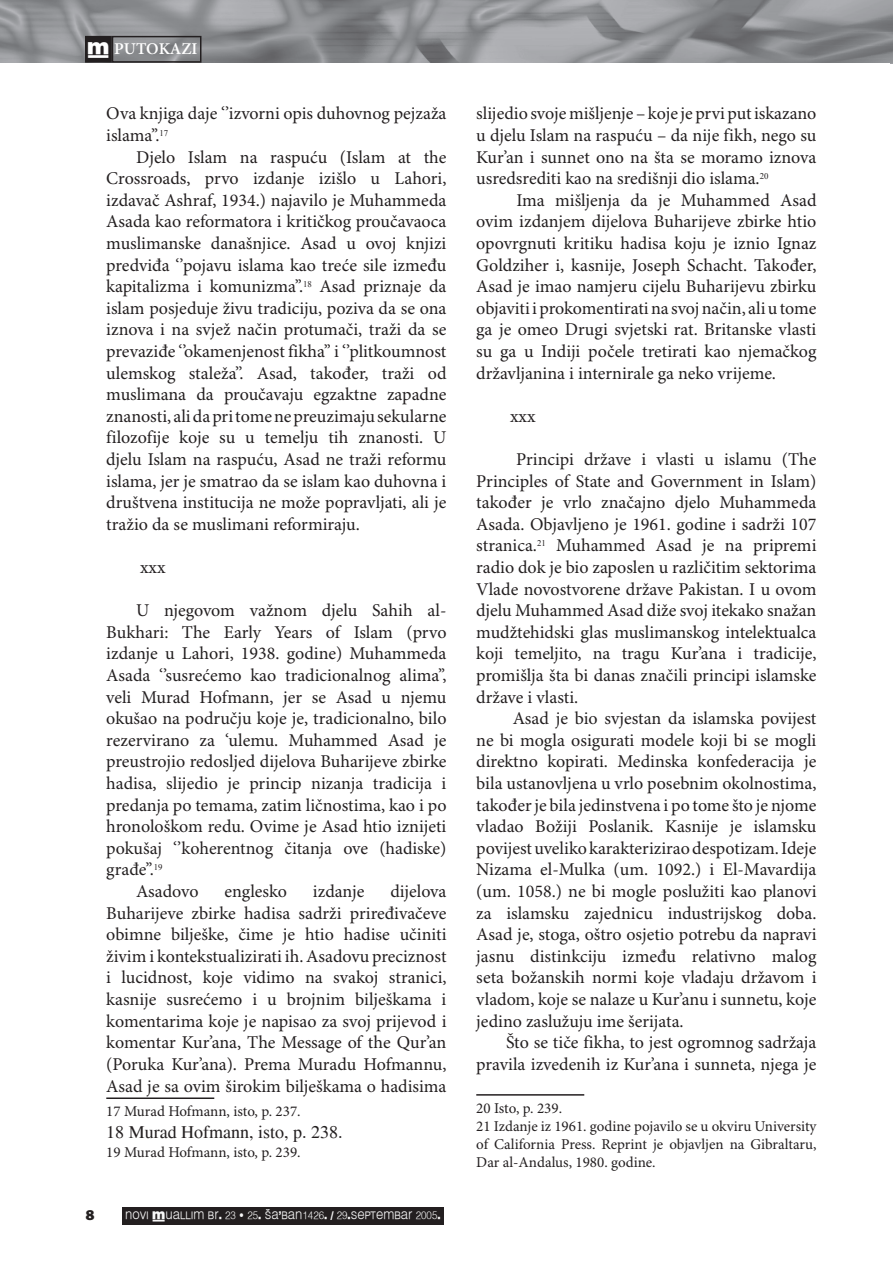
<style>
.page{position:relative;width:893px;height:1263px;background:#fff}
.page>*{position:absolute;margin:0;border:0;box-sizing:border-box;transform-origin:0 0}
.t1{font:18px/21.6px "Minion Pro";color:#231f20;text-align:justify}
.t2{font:18px "Times";color:#231f20}
.t3{font:600 16.5px "Minion Pro";color:#fff}
.t4{font:15px/18.1px "Minion Pro";color:#231f20}
.t5{font:10.8px "Muallim";color:#f9f9f9;scale:.91 1}
.s1{font-family:"Muallim";font-weight:400}
</style>
<div class="page">
<img style="left:0;top:0;width:893px;height:62px">
<div style="left:86px;top:37px;width:25px;height:25px;background:#231f20"></div>
<div style="left:85px;top:36px;width:27px;height:27px;border:2px solid #231f20"></div>
<div style="left:112px;top:36px;width:89px;height:27px;border:2px solid #231f20"></div>
<div style="left:122px;top:1206px;width:322px;height:18px;background:#231f20"></div>
<hr style="left:106px;top:1097px;width:108px;height:2px;background:#231f20">
<hr style="left:476px;top:1094px;width:108px;height:1px;background:#231f20">
<p class="t3" style="left:87px;top:39px;width:112px"><span class="s1">†</span> PUTOKAZI</p>
<p class="t1" style="left:106px;top:104px;width:342px">Ova knjiga daje ‘’izvorni opis duhovnog pejzaža islama’’.<sup>17</sup></p>
<p class="t1" style="left:106px;top:147px;width:342px;text-indent:30px">Djelo Islam na raspuću (Islam at the Crossroads, prvo izdanje izišlo u Lahori, izdavač Ashraf, 1934.) najavilo je Muhammeda Asada kao reformatora i kritičkog proučavaoca muslimanske današnjice. Asad u ovoj knjizi predviđa ‘’pojavu islama kao treće sile između kapitalizma i komunizma’’.<sup>18</sup> Asad priznaje da islam posjeduje živu tradiciju, poziva da se ona iznova i na svjež način protumači, traži da se prevaziđe ‘’okamenjenost fikha’’ i ‘’plitkoumnost ulemskog staleža’’. Asad, također, traži od muslimana da proučavaju egzaktne zapadne znanosti, ali da pri tome ne preuzimaju sekularne filozofije koje su u temelju tih znanosti. U djelu Islam na raspuću, Asad ne traži reformu islama, jer je smatrao da se islam kao duhovna i društvena institucija ne može popravljati, ali je tražio da se muslimani reformiraju.</p>
<p class="t1" style="left:140px;top:557px;width:27px">xxx</p>
<p class="t1" style="left:136px;top:600px;width:312px">U njegovom važnom djelu Sahih al-</p>
<p class="t1" style="left:106px;top:622px;width:342px">Bukhari: The Early Years of Islam (prvo</p>
<p class="t1" style="left:106px;top:644px;width:342px">izdanje u Lahori, 1938. godine) Muhammeda</p>
<p class="t1" style="left:106px;top:665px;width:342px">Asada ‘’susrećemo kao tradicionalnog alima’’,</p>
<p class="t1" style="left:106px;top:687px;width:342px">veli Murad Hofmann, jer se Asad u njemu</p>
<p class="t1" style="left:106px;top:708px;width:342px">okušao na području koje je, tradicionalno, bilo</p>
<p class="t1" style="left:106px;top:730px;width:342px">rezervirano za ‘ulemu. Muhammed Asad je</p>
<p class="t1" style="left:106px;top:752px;width:342px">preustrojio redosljed dijelova Buharijeve zbirke</p>
<p class="t1" style="left:106px;top:773px;width:342px">hadisa, slijedio je princip nizanja tradicija i</p>
<p class="t1" style="left:106px;top:795px;width:342px">predanja po temama, zatim ličnostima, kao i po</p>
<p class="t1" style="left:106px;top:816px;width:342px">hronološkom redu. Ovime je Asad htio iznijeti</p>
<p class="t1" style="left:106px;top:838px;width:342px">pokušaj ‘’koherentnog čitanja ove (hadiske)</p>
<p class="t1" style="left:106px;top:860px;width:53px">građe’’.<sup>19</sup></p>
<p class="t1" style="left:136px;top:881px;width:64px">Asadovo</p>
<p class="t1" style="left:224px;top:881px;width:64px">englesko</p>
<p class="t1" style="left:313px;top:881px;width:53px">izdanje</p>
<p class="t1" style="left:106px;top:881px;width:342px;text-indent:284px">dijelova Buharijeve zbirke hadisa sadrži priređivačeve obimne bilješke, čime je htio hadise učiniti živim i kontekstualizirati ih. Asadovu preciznost i lucidnost, koje vidimo na svakoj stranici, kasnije susrećemo i u brojnim bilješkama i komentarima koje je napisao za svoj prijevod i komentar Kur’ana, The Message of the Qur’an (Poruka Kur’ana). Prema Muradu Hofmannu, Asad je sa ovim širokim bilješkama o hadisima</p>
<p class="t4" style="left:106px;top:1103px;width:196px">17 Murad Hofmann, isto, p. 237.</p>
<p class="t2" style="left:106px;top:1122px;width:238px">18 Murad Hofmann, isto, p. 238.</p>
<p class="t4" style="left:106px;top:1143px;width:196px">19 Murad Hofmann, isto, p. 239.</p>
<p class="t5" style="left:125px;top:1208px;width:348px">NOVI †UALLIM BR. 23 • 25. ŠA’BAN1426. / 29.SEPTEMBAR 2005.</p>
<p class="t1" style="left:476px;top:104px;width:342px">slijedio svoje mišljenje – koje je prvi put iskazano u djelu Islam na raspuću – da nije fikh, nego su Kur’an i sunnet ono na šta se moramo iznova usredsrediti kao na središnji dio islama.<sup>20</sup></p>
<p class="t1" style="left:476px;top:190px;width:342px;text-indent:40px">Ima mišljenja da je Muhammed Asad ovim izdanjem dijelova Buharijeve zbirke htio opovrgnuti kritiku hadisa koju je iznio Ignaz Goldziher i, kasnije, Joseph Schacht. Također, Asad je imao namjeru cijelu Buharijevu zbirku objaviti i prokomentirati na svoj način, ali u tome ga je omeo Drugi svjetski rat. Britanske vlasti su ga u Indiji počele tretirati kao njemačkog državljanina i internirale ga neko vrijeme.</p>
<p class="t1" style="left:510px;top:406px;width:27px">xxx</p>
<p class="t1" style="left:476px;top:449px;width:342px;text-indent:40px">Principi države i vlasti u islamu (The Principles of State and Government in Islam) također je vrlo značajno djelo Muhammeda Asada. Objavljeno je 1961. godine i sadrži 107 stranica.<sup>21</sup> Muhammed Asad je na pripremi radio dok je bio zaposlen u različitim sektorima Vlade novostvorene države Pakistan. I u ovom djelu Muhammed Asad diže svoj itekako snažan mudžtehidski glas muslimanskog intelektualca koji temeljito, na tragu Kur’ana i tradicije, promišlja šta bi danas značili principi islamske države i vlasti.</p>
<p class="t1" style="left:476px;top:708px;width:342px;text-indent:36px">Asad je bio svjestan da islamska povijest ne bi mogla osigurati modele koji bi se mogli direktno kopirati. Medinska konfederacija je bila ustanovljena u vrlo posebnim okolnostima, također je bila jedinstvena i po tome što je njome vladao Božiji Poslanik. Kasnije je islamsku povijest uveliko karakterizirao despotizam. Ideje Nizama el-Mulka (um. 1092.) i El-Mavardija (um. 1058.) ne bi mogle poslužiti kao planovi za islamsku zajednicu industrijskog doba.<br>Asad je, stoga, oštro osjetio potrebu da napravi jasnu distinkciju između relativno malog seta božanskih normi koje vladaju državom i vladom, koje se nalaze u Kur’anu i sunnetu, koje jedino zaslužuju ime šerijata.</p>
<p class="t1" style="left:476px;top:1032px;width:342px;text-align:right">Što se tiče fikha, to jest ogromnog sadržaja pravila izvedenih iz Kur’ana i sunneta, njega je</p>
<p class="t4" style="left:476px;top:1099px;width:342px">20 Isto, p. 239.<br>21 Izdanje iz 1961. godine pojavilo se u okviru University of California Press. Reprint je objavljen na Gibraltaru, Dar al-Andalus, 1980. godine.</p>
</div>
